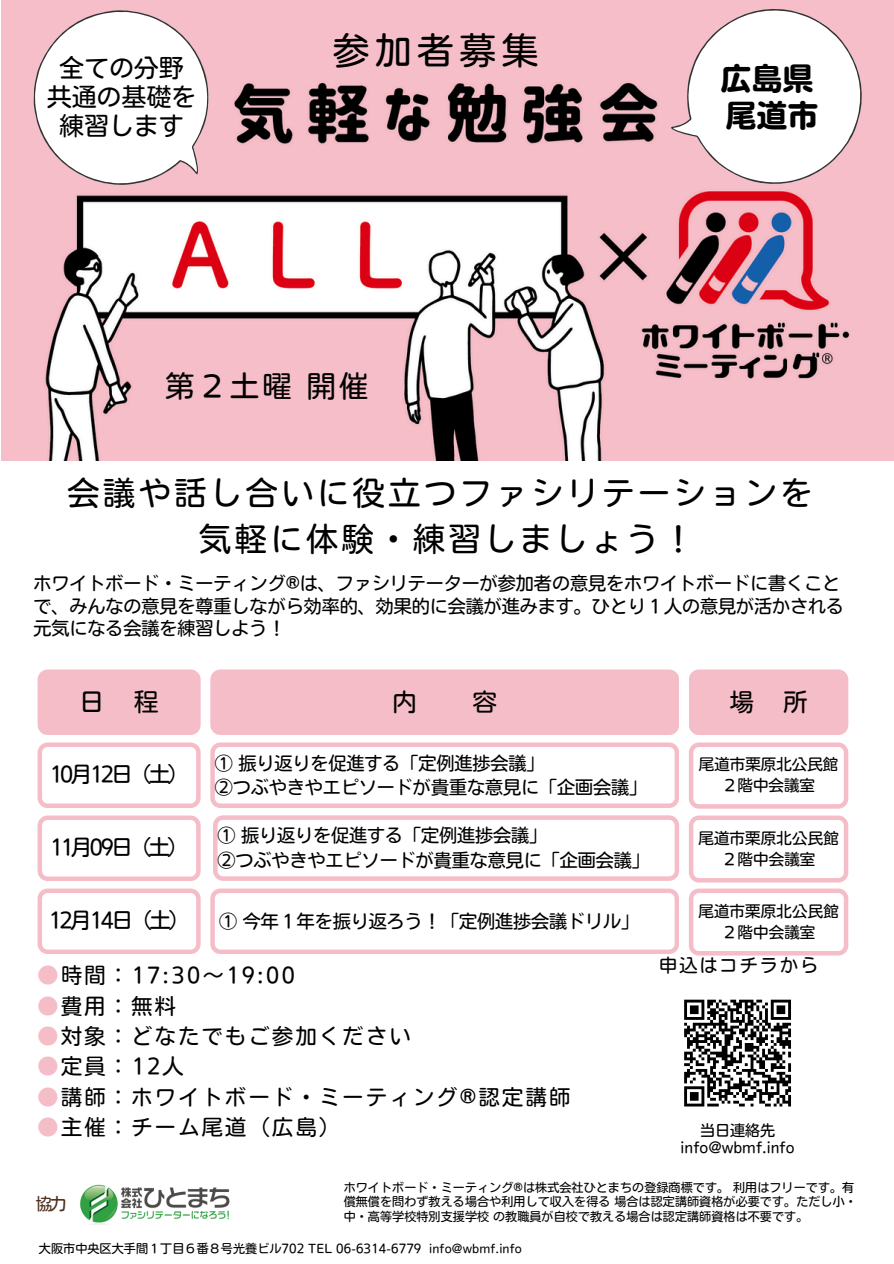
<style>
.page{position:relative;width:894px;height:1264px;background:#fff}
.page>*{position:absolute;margin:0;border:0;box-sizing:border-box;transform-origin:0 0}
.t1{font:36px "Nud Motoya Maru Std W3";letter-spacing:.175em;color:#000}
.t2{font:31.95px/46.2px "Nud Motoya Maru Std W3";letter-spacing:.115em;color:#000;text-align:center}
.t3{font:30.45px/36.3px "Nud Motoya Maru Std W6";letter-spacing:.02em;color:#000}
.t4{font:28.95px "Nud Motoya Maru Std W3";letter-spacing:.115em;color:#000}
.t5{font:24.45px/29.2px "Nud Motoya Maru Std W3";letter-spacing:.015em;color:#000;text-align:center}
.t6{font:24px "Nud Motoya Maru Std W3";color:#000}
.t7{font:21px "Nud Motoya Maru Std W3";letter-spacing:.115em;color:#000}
.t8{font:18px/22.5px "Nud Motoya Maru Std W3";color:#000}
.t9{font:18px "Nud Motoya Maru Std W3";letter-spacing:.115em;color:#000}
.t10{font:16.5px "Nud Motoya Maru Std W3";color:#4d2f20}
.t11{font:15.45px/21.3px "Nud Motoya Maru Std W3";letter-spacing:.015em;color:#000;text-align:center}
.t12{font:15px/16.8px "Nud Motoya Maru Std W3";color:#000;text-align:center}
.t13{font:12px/14px "Nud Motoya Maru Std W3";letter-spacing:.01em;color:#000}
.s1{color:#f5bdc7}
</style>
<div class="page">
<img style="left:1px;top:0;width:892px;height:460px">
<img style="left:80px;top:1184px;width:150px;height:41px">
<svg style="left:652px;top:0;width:241px;height:219px;fill:#f5bec8"></svg>
<svg style="left:28px;top:3px;width:188px;height:189px"></svg>
<div style="left:38px;top:669px;width:162px;height:66px;background:#f5bdc7;border-radius:10px"></div>
<div style="left:210px;top:669px;width:469px;height:66px;background:#f5bdc7;border-radius:10px"></div>
<div style="left:688px;top:669px;width:160px;height:66px;background:#f5bdc7;border-radius:10px"></div>
<svg style="left:38px;top:742px;width:162px;height:65px"></svg>
<svg style="left:210px;top:742px;width:468px;height:65px"></svg>
<svg style="left:689px;top:742px;width:159px;height:66px"></svg>
<svg style="left:38px;top:815px;width:162px;height:65px"></svg>
<svg style="left:689px;top:815px;width:159px;height:67px"></svg>
<svg style="left:38px;top:888px;width:162px;height:65px"></svg>
<svg style="left:210px;top:888px;width:468px;height:65px"></svg>
<svg style="left:689px;top:888px;width:159px;height:67px"></svg>
<svg style="left:213px;top:815px;width:466px;height:65px"></svg>
<svg style="left:684px;top:999px;width:107px;height:108px"></svg>
<h6 class="t5" style="left:47px;top:53px;width:150px">全ての分野共通の基礎を練習します</h6>
<h2 class="t1" style="left:333px;top:33px;width:206px">参加者募集</h2>
<h3 class="t4" style="left:165px;top:372px;width:204px">第２土曜開催</h3>
<h3 class="t3" style="left:720px;top:61px;width:99px">広島県尾道市</h3>
<p class="t2" style="left:68px;top:469px;width:746px">会議や話し合いに役⽴つファシリテーションを気軽に体験・練習しましょう！</p>
<h1 class="t8" style="left:33px;top:572px;width:812px">ホワイトボード・ミーティング®︎は、ファシリテーターが参加者の意見をホワイトボードに書くことで、みんなの意見を尊重しながら効率的、効果的に会議が進みます。ひとり１人の意見が活かされる元気になる会議を練習しよう！</h1>
<p class="t5" style="left:80px;top:687px;width:19px">日</p>
<p class="t5" style="left:134px;top:687px;width:26px">程</p>
<h5 class="t6" style="left:392px;top:690px;width:25px">内</h5>
<h5 class="t6" style="left:473px;top:690px;width:25px">容</h5>
<h6 class="t6" style="left:729px;top:690px;width:79px">場 所</h6>
<p class="t7" style="left:49px;top:763px;width:141px">10月 12日（土）</p>
<h5 class="t8" style="left:215px;top:750px;width:434px;line-height:24.8px">① 振り返りを促進する「定例進捗会議」<br>②つぶやきやエピソードが貴重な意見に「企画会議」</h5>
<h6 class="t11" style="left:698px;top:753px;width:141px">尾道市栗原北公民館<br>２階中会議室</h6>
<h6 class="t8" style="left:217px;top:823px;width:434px;line-height:24.8px">① 振り返りを促進する「定例進捗会議」<br>②つぶやきやエピソードが貴重な意見に「企画会議」</h6>
<p class="t7" style="left:50px;top:836px;width:140px">11月09日（土）</p>
<h5 class="t11" style="left:698px;top:827px;width:142px">尾道市栗原北公民館<br>２階中会議室</h5>
<h6 class="t7" style="left:48px;top:909px;width:143px">12月 14日（土）</h6>
<p class="t8" style="left:219px;top:909px;width:421px">① 今年１年を振り返ろう！「定例進捗会議ドリル」</p>
<p class="t11" style="left:698px;top:900px;width:142px">尾道市栗原北公民館<br>２階中会議室</p>
<h4 class="t7" style="left:38px;top:964px;width:259px"><span class="s1">●</span>時間：17:30〜19:00</h4>
<h4 class="t7" style="left:38px;top:995px;width:140px"><span class="s1">●</span>費用：無料</h4>
<h4 class="t7" style="left:38px;top:1025px;width:374px"><span class="s1">●</span>対象：どなたでもご参加ください</h4>
<h4 class="t7" style="left:38px;top:1055px;width:147px"><span class="s1">●</span>定員：12人</h4>
<h4 class="t7" style="left:38px;top:1086px;width:534px"><span class="s1">●</span>講師：ホワイトボード・ミーティング®︎認定講師</h4>
<h4 class="t7" style="left:38px;top:1116px;width:304px"><span class="s1">●</span>主催：チーム尾道（広島）</h4>
<h5 class="t9" style="left:659px;top:956px;width:160px">申込はコチラから</h5>
<h6 class="t12" style="left:680px;top:1121px;width:115px">当日連絡先info@wbmf.info</h6>
<h4 class="t13" style="left:343px;top:1180px;width:514px">ホワイトボード・ミーティング®は株式会社ひとまちの登録商標です。利⽤はフリーです。有償無償を問わず教える場合や利⽤して収⼊を得る場合は認定講師資格が必要です。ただし⼩・中・⾼等学校特別⽀援学校の教職員が⾃校で教える場合は認定講師資格は不要です。</h4>
<h4 class="t13" style="left:39px;top:1241px;width:484px">大阪市中央区大手間１丁目６番８号光養ビル702 TEL 06-6314-6779 info@wbmf.info</h4>
<h4 class="t10" style="left:36px;top:1195px;width:31px">協力</h4>
</div>
